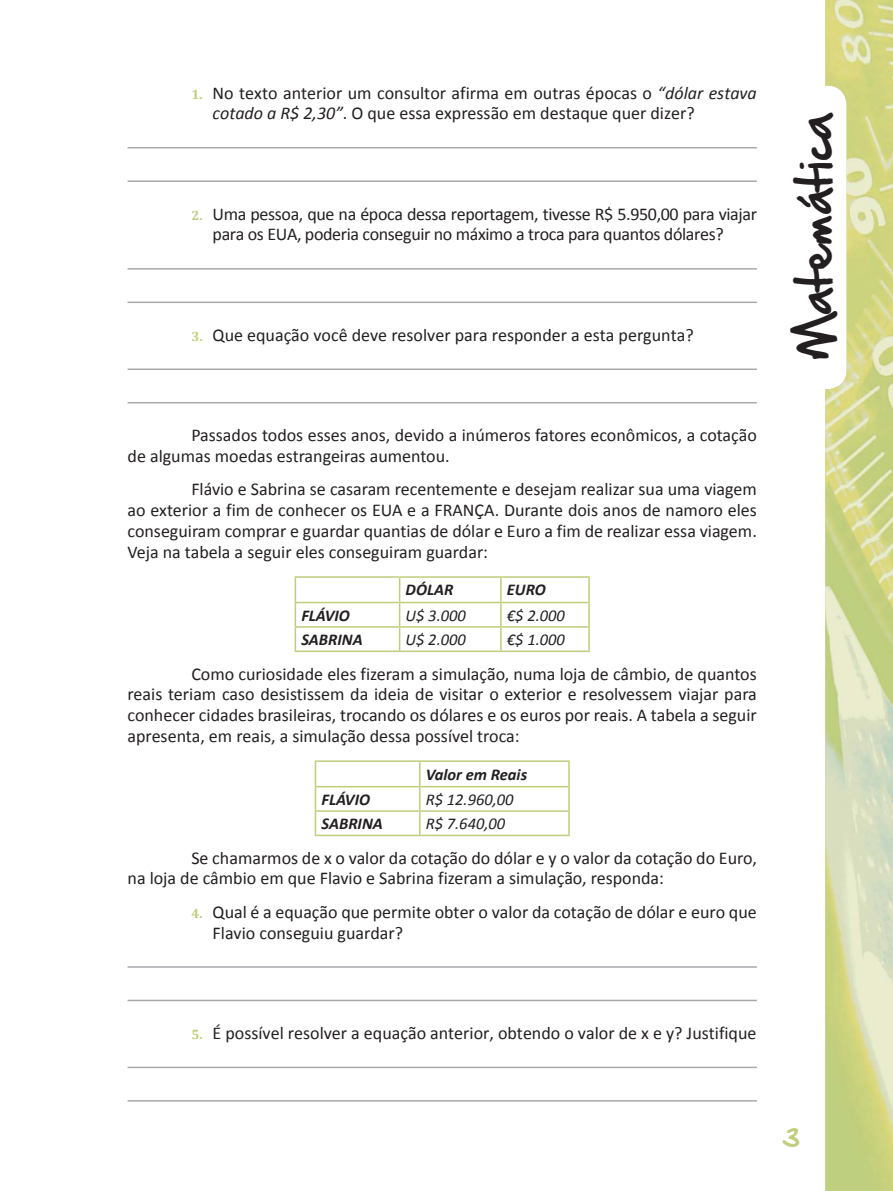
<style>
.page{position:relative;width:893px;height:1191px;background:#fff}
.page>*{position:absolute;margin:0;border:0;box-sizing:border-box;transform-origin:0 0}
.t1{font:42px "Hand Of Sean";color:#231f20}
.t2{font:24px "Hand Of Sean";color:#bece7c}
.t3{font:18px/20.7px "Calibri";color:#231f20}
.t4{font:18px/20.7px "Calibri";letter-spacing:-.02em;color:#231f20}
.t5{font:italic 16.5px "Calibri";color:#231f20}
.t6{font:italic 700 16.5px "Calibri";color:#231f20}
.s1{font-family:"Cambria";font-weight:700;font-size:13.5px;color:#bece7c}
.s2{font-style:italic}
</style>
<div class="page">
<img style="left:825px;top:0;width:68px;height:1190px">
<hr style="left:128px;top:147px;width:629px;height:1px;background:#a7a9ac">
<hr style="left:128px;top:180px;width:629px;height:2px;background:#a7a9ac">
<hr style="left:128px;top:268px;width:629px;height:2px;background:#a7a9ac">
<hr style="left:128px;top:301px;width:629px;height:2px;background:#a7a9ac">
<hr style="left:128px;top:368px;width:629px;height:2px;background:#a7a9ac">
<hr style="left:128px;top:402px;width:629px;height:1px;background:#a7a9ac">
<hr style="left:128px;top:966px;width:629px;height:1px;background:#a7a9ac">
<hr style="left:128px;top:999px;width:629px;height:2px;background:#a7a9ac">
<hr style="left:128px;top:1066px;width:629px;height:2px;background:#a7a9ac">
<hr style="left:128px;top:1100px;width:629px;height:1px;background:#a7a9ac">
<hr style="left:295px;top:576px;width:105px;height:2px;background:#bece7c">
<hr style="left:400px;top:576px;width:101px;height:2px;background:#bece7c">
<hr style="left:501px;top:576px;width:89px;height:2px;background:#bece7c">
<hr style="left:500px;top:578px;width:2px;height:24px;background:#bece7c">
<hr style="left:588px;top:578px;width:2px;height:24px;background:#bece7c">
<hr style="left:295px;top:602px;width:105px;height:1px;background:#bece7c">
<hr style="left:400px;top:602px;width:101px;height:1px;background:#bece7c">
<hr style="left:501px;top:602px;width:89px;height:1px;background:#bece7c">
<hr style="left:500px;top:603px;width:2px;height:23px;background:#bece7c">
<hr style="left:588px;top:603px;width:2px;height:23px;background:#bece7c">
<hr style="left:295px;top:626px;width:105px;height:1px;background:#bece7c">
<svg style="left:295px;top:578px;width:1px;height:72px"></svg>
<hr style="left:400px;top:626px;width:101px;height:1px;background:#bece7c">
<svg style="left:399px;top:578px;width:1px;height:72px"></svg>
<hr style="left:501px;top:626px;width:89px;height:1px;background:#bece7c">
<hr style="left:500px;top:627px;width:2px;height:23px;background:#bece7c">
<hr style="left:588px;top:627px;width:2px;height:23px;background:#bece7c">
<hr style="left:295px;top:650px;width:295px;height:2px;background:#bece7c">
<hr style="left:315px;top:760px;width:105px;height:2px;background:#bece7c">
<hr style="left:420px;top:760px;width:150px;height:2px;background:#bece7c">
<hr style="left:568px;top:762px;width:2px;height:24px;background:#bece7c">
<hr style="left:315px;top:786px;width:105px;height:1px;background:#bece7c">
<hr style="left:420px;top:786px;width:150px;height:1px;background:#bece7c">
<hr style="left:568px;top:787px;width:2px;height:23px;background:#bece7c">
<hr style="left:315px;top:810px;width:105px;height:1px;background:#bece7c">
<svg style="left:315px;top:762px;width:1px;height:72px"></svg>
<hr style="left:420px;top:810px;width:150px;height:1px;background:#bece7c">
<svg style="left:419px;top:762px;width:1px;height:72px"></svg>
<hr style="left:568px;top:811px;width:2px;height:23px;background:#bece7c">
<hr style="left:315px;top:834px;width:255px;height:2px;background:#bece7c">
<p class="t3" style="left:213px;top:84px;width:546px;text-indent:-21px"><span class="s1">1.</span> No texto anterior um consultor afirma em outras épocas o <span class="s2">“dólar estava cotado a R$ 2,30”</span>. O que essa expressão em destaque quer dizer?</p>
<p class="t4" style="left:213px;top:205px;width:546px;text-indent:-21px"><span class="s1">2.</span> Uma pessoa, que na época dessa reportagem, tivesse R$ 5.950,00 para viajar para os EUA, poderia conseguir no máximo a troca para quantos dólares?</p>
<p class="t3" style="left:191px;top:326px;width:504px"><span class="s1">3.</span> Que equação você deve resolver para responder a esta pergunta?</p>
<p class="t3" style="left:128px;top:426px;width:631px;text-indent:64px">Passados todos esses anos, devido a inúmeros fatores econômicos, a cotação de algumas moedas estrangeiras aumentou.</p>
<p class="t3" style="left:128px;top:480px;width:631px;text-align:justify;text-indent:64px">Flávio e Sabrina se casaram recentemente e desejam realizar sua uma viagem ao exterior a fim de conhecer os EUA e a FRANÇA. Durante dois anos de namoro eles conseguiram comprar e guardar quantias de dólar e Euro a fim de realizar essa viagem.<br>Veja na tabela a seguir eles conseguiram guardar:</p>
<p class="t6" style="left:406px;top:583px;width:49px">DÓLAR</p>
<p class="t6" style="left:507px;top:583px;width:41px">EURO</p>
<p class="t6" style="left:301px;top:608px;width:50px">FLÁVIO</p>
<p class="t5" style="left:406px;top:608px;width:62px">U$ 3.000</p>
<p class="t5" style="left:507px;top:608px;width:60px">€$ 2.000</p>
<p class="t6" style="left:301px;top:633px;width:63px">SABRINA</p>
<p class="t5" style="left:406px;top:633px;width:62px">U$ 2.000</p>
<p class="t5" style="left:507px;top:633px;width:60px">€$ 1.000</p>
<p class="t3" style="left:128px;top:664px;width:631px;text-align:justify;text-indent:64px">Como curiosidade eles fizeram a simulação, numa loja de câmbio, de quantos reais teriam caso desistissem da ideia de visitar o exterior e resolvessem viajar para conhecer cidades brasileiras, trocando os dólares e os euros por reais. A tabela a seguir apresenta, em reais, a simulação dessa possível troca:</p>
<p class="t6" style="left:426px;top:767px;width:103px">Valor em Reais</p>
<p class="t6" style="left:321px;top:792px;width:50px">FLÁVIO</p>
<p class="t5" style="left:426px;top:792px;width:89px">R$ 12.960,00</p>
<p class="t6" style="left:321px;top:817px;width:63px">SABRINA</p>
<p class="t5" style="left:426px;top:817px;width:81px">R$ 7.640,00</p>
<p class="t3" style="left:128px;top:848px;width:631px;text-indent:64px">Se chamarmos de x o valor da cotação do dólar e y o valor da cotação do Euro, na loja de câmbio em que Flavio e Sabrina fizeram a simulação, responda:</p>
<p class="t3" style="left:213px;top:903px;width:546px;text-indent:-21px"><span class="s1">4.</span> Qual é a equação que permite obter o valor da cotação de dólar e euro que<br>Flavio conseguiu guardar?</p>
<p class="t3" style="left:191px;top:1024px;width:567px"><span class="s1">5.</span> É possível resolver a equação anterior, obtendo o valor de x e y? Justifique</p>
<h1 class="t1" style="left:777px;top:360px;width:249px;rotate:-90deg">Matemática</h1>
<h2 class="t2" style="left:782px;top:1115px;width:19px">3</h2>
</div>
